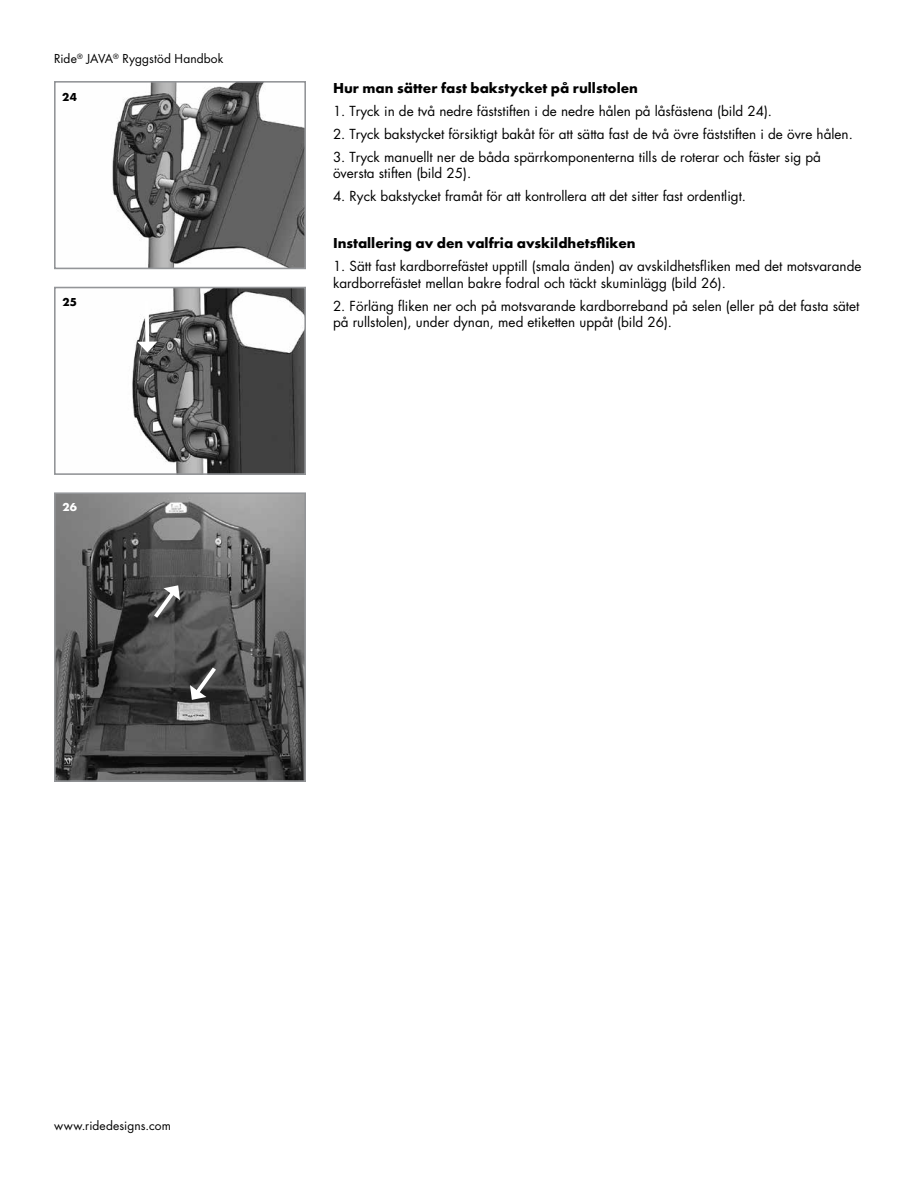
<style>
.page{position:relative;width:918px;height:1188px;background:#fff}
.page>*{position:absolute;margin:0;border:0;box-sizing:border-box;transform-origin:0 0}
.t1{font:700 15px "Futura PT";color:#000}
.t2{font:13.5px/16.2px "Futura";color:#000}
.t3{font:12px "Futura";letter-spacing:.01em;color:#000}
.t4{font:700 12px "Futura PT";color:#000}
.t5{font:700 12px "Futura PT";color:#fff}
</style>
<div class="page">
<img style="left:112px;top:84px;width:191px;height:182px">
<div style="left:54px;top:81px;width:252px;height:188px;border:2px solid #939598"></div>
<img style="left:132px;top:290px;width:171px;height:182px">
<div style="left:54px;top:287px;width:252px;height:188px;border:2px solid #939598"></div>
<svg style="left:56px;top:83px;width:24px;height:22px"></svg>
<svg style="left:137px;top:296px;width:20px;height:57px"></svg>
<img style="left:57px;top:495px;width:246px;height:284px">
<div style="left:54px;top:492px;width:252px;height:290px;border:2px solid #939598"></div>
<svg style="left:150px;top:585px;width:30px;height:37px"></svg>
<svg style="left:190px;top:663px;width:30px;height:37px"></svg>
<p class="t3" style="left:54px;top:51px;width:171px">Ride<sup>®</sup> JAVA<sup>®</sup> Ryggstöd Handbok</p>
<p class="t4" style="left:62px;top:89px;width:16px">24</p>
<p class="t4" style="left:62px;top:294px;width:16px">25</p>
<p class="t5" style="left:62px;top:499px;width:16px">26</p>
<p class="t1" style="left:333px;top:78px;width:307px">Hur man sätter fast bakstycket på rullstolen</p>
<p class="t2" style="left:333px;top:102px;width:441px">1. Tryck in de två nedre fäststiften i de nedre hålen på låsfästena (bild 24).</p>
<p class="t2" style="left:333px;top:125px;width:521px">2. Tryck bakstycket försiktigt bakåt för att sätta fast de två övre fäststiften i de övre hålen.</p>
<p class="t2" style="left:333px;top:148px;width:490px">3. Tryck manuellt ner de båda spärrkomponenterna tills de roterar och fäster sig på översta stiften (bild 25).</p>
<p class="t2" style="left:333px;top:187px;width:415px">4. Ryck bakstycket framåt för att kontrollera att det sitter fast ordentligt.</p>
<p class="t1" style="left:333px;top:234px;width:304px">Installering av den valfria avskildhetsfliken</p>
<p class="t2" style="left:333px;top:258px;width:530px">1. Sätt fast kardborrefästet upptill (smala änden) av avskildhetsfliken med det motsvarande kardborrefästet mellan bakre fodral och täckt skuminlägg (bild 26).</p>
<p class="t2" style="left:333px;top:297px;width:528px">2. Förläng fliken ner och på motsvarande kardborreband på selen (eller på det fasta sätet på rullstolen), under dynan, med etiketten uppåt (bild 26).</p>
<p class="t3" style="left:54px;top:1117px;width:118px">www.ridedesigns.com</p>
</div>
